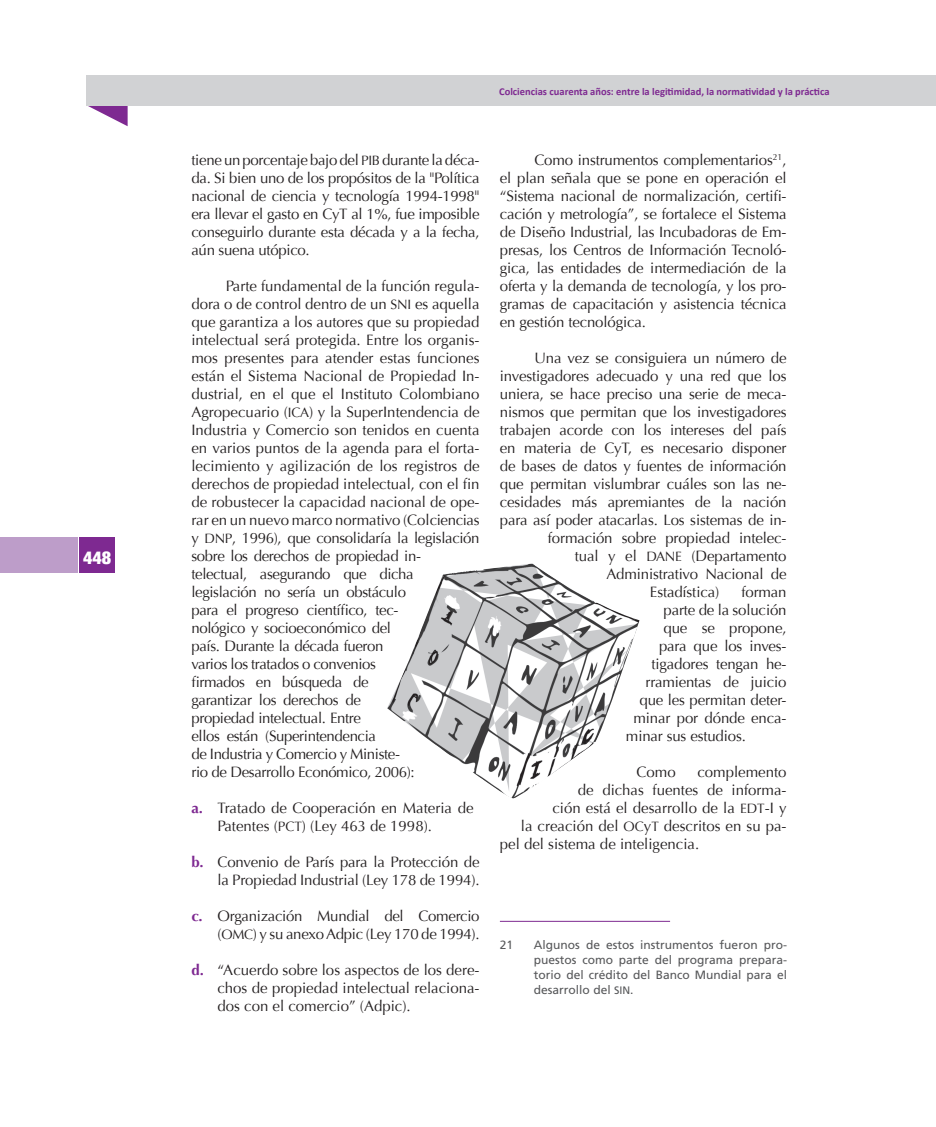
<style>
.page{position:relative;width:936px;height:1127px;background:#fff}
.page>*{position:absolute;margin:0;border:0;box-sizing:border-box;transform-origin:0 0}
.t1{font:900 condensed 18px "Helvetica Neue";color:#fff}
.t2{font:15px/18px "Optima";letter-spacing:-.01em;color:#231f20;text-align:justify}
.t3{font:13.5px "Optima";color:#231f20}
.t4{font:12px/15px "Frutiger LT Std";color:#57585a;text-align:justify}
.t5{font:700 10.5px "Calibri";color:#7e2991}
.s1{font-size:13.5px}
.s2{font-weight:700;color:#7e2991}
.s3{font-size:15px}
.s4{font-size:10.8px}
</style>
<div class="page">
<img style="left:387px;top:563px;width:252px;height:236px">
<div style="left:79px;top:537px;width:36px;height:36px;background:#7e2991"></div>
<div style="left:0;top:537px;width:77px;height:36px;background:#bd9dc9"></div>
<svg style="left:86px;top:105px;width:42px;height:21px"></svg>
<div style="left:86px;top:75px;width:849px;height:30px;background:#d1d2d4"></div>
<hr style="left:500px;top:921px;width:170px;height:1px;background:#7e2991">
<p class="t1" style="left:83px;top:546px;width:30px">448</p>
<p class="t5" style="left:499px;top:84px;width:332px">Colciencias cuarenta años: entre la legitimidad, la normatividad y la práctica</p>
<p class="t2" style="left:191px;top:151px;width:290px">tiene un porcentaje bajo del <span class="s1">pib</span> durante la déca&shy;da. Si bien uno de los propósitos de la "Política nacional de ciencia y tecnología 1994-1998" era llevar el gasto en CyT al 1%, fue imposible conseguirlo durante esta década y a la fecha, aún suena utópico.</p>
<p class="t2" style="left:191px;top:277px;width:290px;text-align:left;text-indent:35px">Parte fundamental de la función regula&shy;dora o de control dentro de un <span class="s1">sni</span> es aquella que garantiza a los autores que su propiedad intelectual será protegida. Entre los organis&shy;mos presentes para atender estas funciones están el Sistema Nacional de Propiedad In&shy;dustrial, en el que el Instituto Colombiano Agropecuario (<span class="s1">ica</span>) y la SuperIntendencia de Industria y Comercio son tenidos en cuenta en varios puntos de la agenda para el forta&shy;lecimiento y agilización de los registros de derechos de propiedad intelectual, con el fin de robustecer la capacidad nacional de ope&shy;rar en un nuevo marco normativo (Colciencias y <span class="s1">dnp</span>, 1996), que consolidaría la legislación sobre los derechos de propiedad in&shy;telectual, asegurando que dicha legislación no sería un obstáculo<br>para el progreso científico, tec-<br>nológico y socioeconómico del<br>país. Durante la década fueron<br>varios los tratados o convenios<br>firmados en búsqueda de<br>garantizar los derechos de<br>propiedad intelectual. Entre<br>ellos están (Superintendencia<br>de Industria y Comercio y Ministe-<br>rio de Desarrollo Económico, 2006):</p>
<p class="t2" style="left:217px;top:799px;width:257px;text-indent:-26px"><span class="s2">a.</span> Tratado de Cooperación en Materia de<br>Patentes (<span class="s1">pct</span>) (Ley 463 de 1998).</p>
<p class="t2" style="left:191px;top:853px;width:290px;text-align:right"><span class="s2">b.</span> Convenio de París para la Protección de la Propiedad Industrial (Ley 178 de 1994).</p>
<p class="t2" style="left:191px;top:907px;width:289px"><span class="s2">c.</span> Organización Mundial del Comercio</p>
<p class="t3" style="left:217px;top:927px;width:16px"><span class="s3">(</span>omc</p>
<p class="t2" style="left:253px;top:925px;width:228px">) y su anexo Adpic (Ley 170 de 1994).</p>
<p class="t2" style="left:217px;top:961px;width:263px;text-indent:-26px"><span class="s2">d.</span> “Acuerdo sobre los aspectos de los dere&shy;chos de propiedad intelectual relaciona&shy;dos con el comercio” (Adpic).</p>
<p class="t2" style="left:500px;top:151px;width:288px;text-indent:35px">Como instrumentos complementarios<sup>21</sup>, el plan señala que se pone en operación el “Sistema nacional de normalización, certifi&shy;cación y metrología”, se fortalece el Sistema de Diseño Industrial, las Incubadoras de Em&shy;presas, los Centros de Información Tecnoló&shy;gica, las entidades de intermediación de la oferta y la demanda de tecnología, y los pro&shy;gramas de capacitación y asistencia técnica en gestión tecnológica.</p>
<p class="t2" style="left:534px;top:349px;width:253px">Una vez se consiguiera un número de</p>
<p class="t2" style="left:500px;top:367px;width:288px">investigadores adecuado y una red que los</p>
<p class="t2" style="left:500px;top:385px;width:288px">uniera, se hace preciso una serie de meca-</p>
<p class="t2" style="left:500px;top:403px;width:288px">nismos que permitan que los investigadores</p>
<p class="t2" style="left:500px;top:421px;width:288px">trabajen acorde con los intereses del país</p>
<p class="t2" style="left:500px;top:439px;width:288px">en materia de CyT, es necesario disponer</p>
<p class="t2" style="left:500px;top:457px;width:288px">de bases de datos y fuentes de información</p>
<p class="t2" style="left:500px;top:475px;width:288px">que permitan vislumbrar cuáles son las ne-</p>
<p class="t2" style="left:500px;top:493px;width:288px">cesidades más apremiantes de la nación</p>
<p class="t2" style="left:500px;top:511px;width:288px">para así poder atacarlas. Los sistemas de in-</p>
<p class="t2" style="left:548px;top:529px;width:240px">formación sobre propiedad intelec-</p>
<p class="t2" style="left:575px;top:547px;width:81px">tual y el <span class="s1">dane</span></p>
<p class="t2" style="left:691px;top:547px;width:96px">(Departamento</p>
<p class="t2" style="left:606px;top:565px;width:181px">Administrativo Nacional de</p>
<p class="t2" style="left:650px;top:583px;width:71px">Estadística)</p>
<p class="t2" style="left:741px;top:583px;width:47px">forman</p>
<p class="t2" style="left:663px;top:601px;width:124px">parte de la solución</p>
<p class="t2" style="left:663px;top:619px;width:124px">que se propone,</p>
<p class="t2" style="left:659px;top:637px;width:129px">para que los inves-</p>
<p class="t2" style="left:651px;top:655px;width:136px">tigadores tengan he-</p>
<p class="t2" style="left:645px;top:673px;width:142px">rramientas de juicio</p>
<p class="t2" style="left:639px;top:691px;width:149px">que les permitan deter-</p>
<p class="t2" style="left:633px;top:709px;width:154px">minar por dónde enca-</p>
<p class="t2" style="left:626px;top:727px;width:121px">minar sus estudios.</p>
<p class="t2" style="left:636px;top:763px;width:41px">Como</p>
<p class="t2" style="left:697px;top:763px;width:91px">complemento</p>
<p class="t2" style="left:578px;top:781px;width:210px">de dichas fuentes de informa-</p>
<p class="t2" style="left:552px;top:799px;width:236px">ción está el desarrollo de la <span class="s1">edt</span>-I y</p>
<p class="t2" style="left:521px;top:817px;width:267px">la creación del <span class="s1">oc</span>y<span class="s1">t</span> descritos en su pa-</p>
<p class="t2" style="left:500px;top:835px;width:201px">pel del sistema de inteligencia.</p>
<p class="t4" style="left:500px;top:937px;width:15px">21</p>
<p class="t4" style="left:534px;top:937px;width:255px">Algunos de estos instrumentos fueron pro&shy;puestos como parte del programa prepara&shy;torio del crédito del Banco Mundial para el desarrollo del <span class="s4">sin</span> .</p>
</div>
